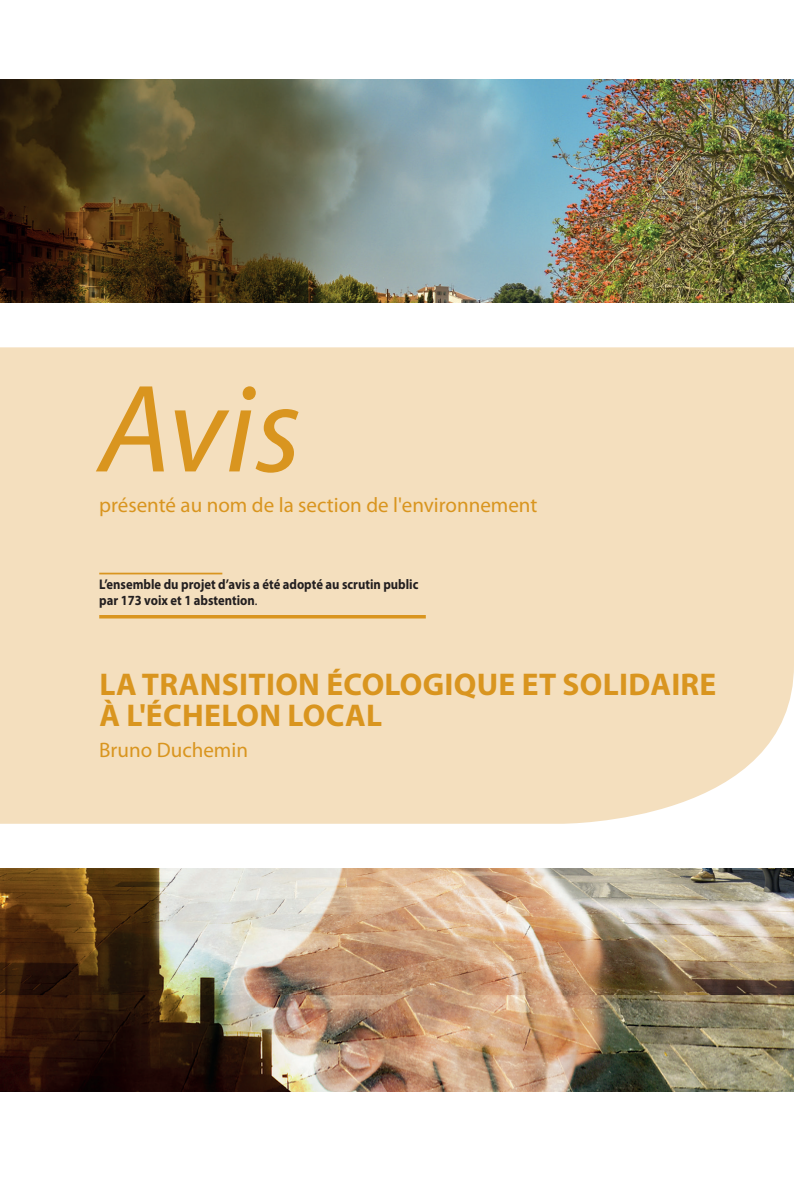
<style>
.page{position:relative;width:794px;height:1191px;background:#fff}
.page>*{position:absolute;margin:0;border:0;box-sizing:border-box;transform-origin:0 0}
.t1{font:italic 126px "Myriad Pro";color:#d9951f}
.t2{font:700 31.5px/31.5px "Myriad Pro";letter-spacing:.01em;color:#d9951f}
.t3{font:21px "Myriad Pro";color:#d9951f}
.t4{font:700 14px/15.8px "Myriad Pro";color:#231f20;scale:.9 1}
.s1{font-weight:400}
</style>
<div class="page">
<div style="left:0;top:347px;width:794px;height:476px;background:#f4dfbe"></div>
<hr style="left:99px;top:572px;width:123px;height:2px;background:#d9951f">
<hr style="left:99px;top:615px;width:327px;height:3px;background:#d9951f">
<img style="left:0;top:79px;width:794px;height:224px">
<img style="left:0;top:868px;width:794px;height:223px">
<h1 class="t1" style="left:99px;top:351px;width:204px">Avis</h1>
<h3 class="t3" style="left:99px;top:491px;width:440px">présenté au nom de la section de l'environnement</h3>
<p class="t4" style="left:99px;top:576px;width:356px">L’ensemble du projet d’avis a été adopté au scrutin public par 173 voix et 1 abstention<span class="s1">.</span></p>
<h2 class="t2" style="left:100px;top:667px;width:618px">LA TRANSITION ÉCOLOGIQUE ET SOLIDAIRE<br>À L'ÉCHELON LOCAL</h2>
<h3 class="t3" style="left:99px;top:736px;width:150px">Bruno Duchemin</h3>
</div>
